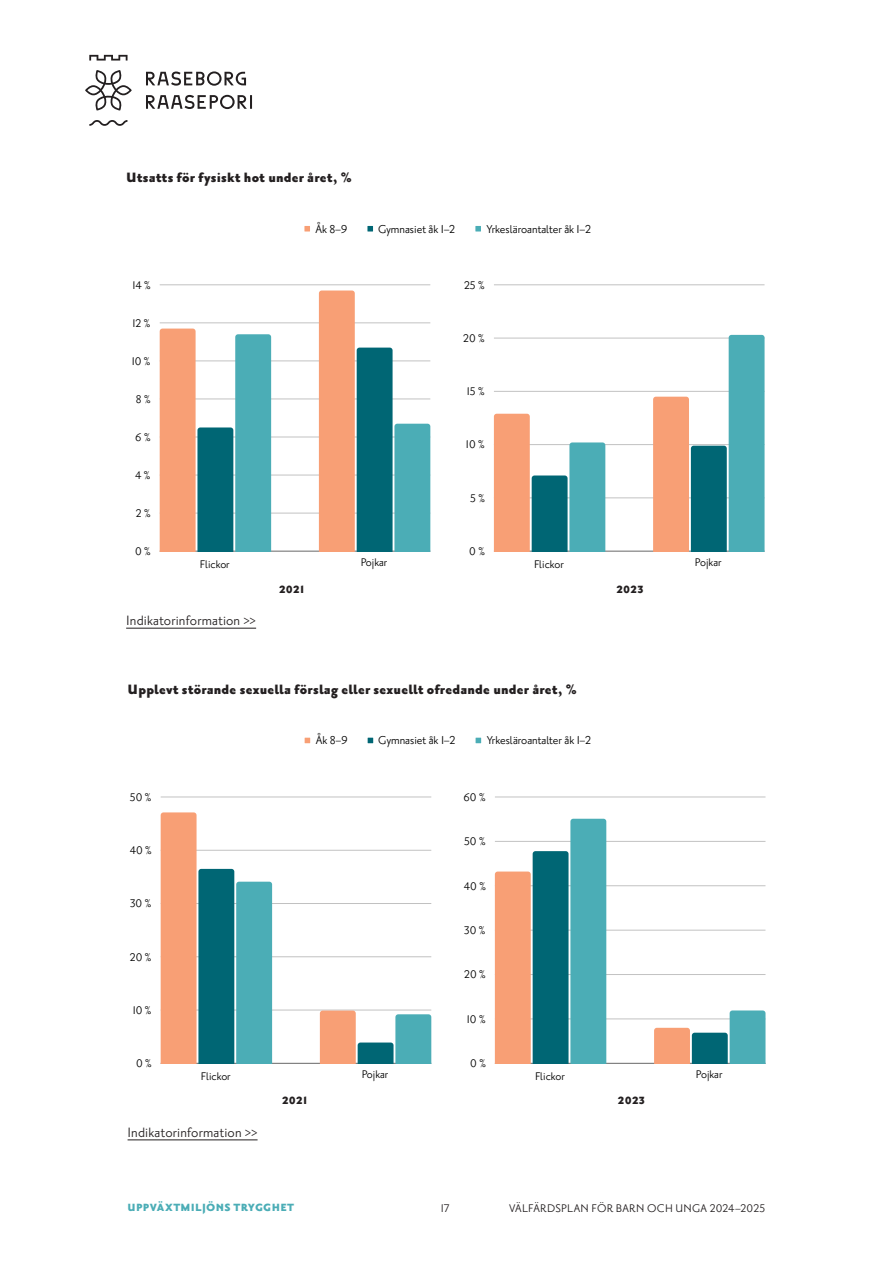
<style>
.page{position:relative;width:893px;height:1263px;background:#fff}
.page>*{position:absolute;margin:0;border:0;box-sizing:border-box;transform-origin:0 0}
.T_Boldad_text{font:900 16.5px "Priori Sans OT";letter-spacing:.015em;color:#231f20}
.T_Brödtext{font:16.5px "Priori Sans OT";letter-spacing:.01em;color:#231f20}
.t1{font:13.8px "Priori Sans OT";color:#000}
.t2{font:13.5px "Priori Sans OT";color:#000}
.t3{font:13.5px "Priori Sans OT";letter-spacing:.02em;color:#231f20}
.Styckesubrik{font:900 12.75px "Priori Sans OT";letter-spacing:.025em;color:#4badb6}
.Styckesubrik-2{font:900 12.75px "Priori Sans OT";letter-spacing:.025em;color:#231f20}
</style>
<div class="page">
<svg style="left:85px;top:55px;width:167px;height:71px"></svg>
<hr style="left:160px;top:513px;width:270px;height:1px;background:#000">
<hr style="left:160px;top:475px;width:270px;height:1px;background:#000">
<hr style="left:160px;top:437px;width:270px;height:1px;background:#000">
<hr style="left:160px;top:399px;width:270px;height:1px;background:#000">
<hr style="left:160px;top:361px;width:270px;height:1px;background:#000">
<hr style="left:160px;top:323px;width:270px;height:1px;background:#000">
<hr style="left:160px;top:285px;width:270px;height:1px;background:#000">
<hr style="left:160px;top:551px;width:270px;height:1px;background:#000">
<svg style="left:160px;top:329px;width:111px;height:222px"></svg>
<svg style="left:319px;top:290px;width:111px;height:261px"></svg>
<hr style="left:494px;top:498px;width:270px;height:1px;background:#000">
<hr style="left:494px;top:444px;width:270px;height:1px;background:#000">
<hr style="left:494px;top:391px;width:270px;height:1px;background:#000">
<hr style="left:494px;top:338px;width:270px;height:1px;background:#000">
<hr style="left:494px;top:285px;width:270px;height:1px;background:#000">
<hr style="left:494px;top:551px;width:270px;height:1px;background:#000">
<svg style="left:494px;top:414px;width:111px;height:137px"></svg>
<svg style="left:653px;top:335px;width:111px;height:216px"></svg>
<svg style="left:304px;top:226px;width:6px;height:5px"></svg>
<svg style="left:367px;top:226px;width:6px;height:5px"></svg>
<svg style="left:475px;top:226px;width:6px;height:5px"></svg>
<hr style="left:126px;top:628px;width:130px;height:1px;background:#231f20">
<hr style="left:161px;top:1010px;width:270px;height:1px;background:#000">
<hr style="left:161px;top:956px;width:270px;height:1px;background:#000">
<hr style="left:161px;top:903px;width:270px;height:1px;background:#000">
<hr style="left:161px;top:850px;width:270px;height:1px;background:#000">
<hr style="left:161px;top:797px;width:270px;height:1px;background:#000">
<hr style="left:161px;top:1063px;width:270px;height:1px;background:#000">
<svg style="left:161px;top:812px;width:111px;height:251px"></svg>
<svg style="left:320px;top:1010px;width:111px;height:53px"></svg>
<hr style="left:495px;top:1019px;width:270px;height:1px;background:#000">
<hr style="left:495px;top:974px;width:270px;height:1px;background:#000">
<hr style="left:495px;top:930px;width:270px;height:1px;background:#000">
<hr style="left:495px;top:885px;width:270px;height:1px;background:#000">
<hr style="left:495px;top:841px;width:270px;height:1px;background:#000">
<hr style="left:495px;top:797px;width:270px;height:1px;background:#000">
<hr style="left:495px;top:1063px;width:270px;height:1px;background:#000">
<svg style="left:495px;top:819px;width:111px;height:244px;background:#7ca19d"></svg>
<svg style="left:654px;top:1010px;width:111px;height:53px"></svg>
<hr style="left:128px;top:1139px;width:130px;height:1px;background:#231f20">
<svg style="left:305px;top:738px;width:5px;height:5px"></svg>
<svg style="left:368px;top:738px;width:5px;height:5px"></svg>
<svg style="left:476px;top:738px;width:5px;height:5px"></svg>
<p class="T_Boldad_text" style="left:126px;top:169px;width:227px">Utsatts för fysiskt hot under året, %</p>
<p class="t2" style="left:132px;top:278px;width:20px">14%</p>
<p class="t2" style="left:133px;top:316px;width:19px">12%</p>
<p class="t2" style="left:132px;top:354px;width:20px">10%</p>
<p class="t2" style="left:136px;top:392px;width:16px">8%</p>
<p class="t2" style="left:135px;top:430px;width:17px">6%</p>
<p class="t2" style="left:135px;top:468px;width:17px">4%</p>
<p class="t2" style="left:136px;top:506px;width:16px">2%</p>
<p class="t2" style="left:135px;top:544px;width:17px">0%</p>
<p class="t1" style="left:316px;top:222px;width:33px">Åk 8–9</p>
<p class="t1" style="left:378px;top:222px;width:79px">Gymnasiet åk 1–2</p>
<p class="t1" style="left:486px;top:222px;width:106px">Yrkesläroantalter åk 1–2</p>
<p class="t2" style="left:464px;top:278px;width:22px">25%</p>
<p class="t2" style="left:463px;top:331px;width:23px">20%</p>
<p class="t2" style="left:467px;top:384px;width:19px">15%</p>
<p class="t2" style="left:466px;top:438px;width:20px">10%</p>
<p class="t2" style="left:470px;top:491px;width:16px">5%</p>
<p class="t2" style="left:200px;top:557px;width:31px">Flickor</p>
<p class="t2" style="left:361px;top:555px;width:28px">Pojkar</p>
<p class="t2" style="left:469px;top:544px;width:17px">0%</p>
<p class="t2" style="left:534px;top:557px;width:31px">Flickor</p>
<p class="t2" style="left:695px;top:555px;width:28px">Pojkar</p>
<p class="Styckesubrik-2" style="left:279px;top:582px;width:27px">2021</p>
<p class="Styckesubrik-2" style="left:616px;top:582px;width:29px">2023</p>
<p class="T_Brödtext" style="left:126px;top:612px;width:131px">Indikatorinformation &gt;&gt;</p>
<p class="T_Boldad_text" style="left:128px;top:680px;width:451px">Upplevt störande sexuella förslag eller sexuellt ofredande under året, %</p>
<p class="t2" style="left:130px;top:790px;width:23px">50%</p>
<p class="t2" style="left:130px;top:843px;width:23px">40%</p>
<p class="t2" style="left:130px;top:896px;width:23px">30%</p>
<p class="t2" style="left:130px;top:950px;width:23px">20%</p>
<p class="t2" style="left:133px;top:1003px;width:20px">10%</p>
<p class="t2" style="left:136px;top:1056px;width:17px">0%</p>
<p class="t1" style="left:316px;top:733px;width:33px">Åk 8–9</p>
<p class="t1" style="left:378px;top:733px;width:79px">Gymnasiet åk 1–2</p>
<p class="t1" style="left:487px;top:733px;width:106px">Yrkesläroantalter åk 1–2</p>
<p class="t2" style="left:463px;top:790px;width:24px">60%</p>
<p class="t2" style="left:464px;top:834px;width:23px">50%</p>
<p class="t2" style="left:464px;top:879px;width:23px">40%</p>
<p class="t2" style="left:464px;top:923px;width:23px">30%</p>
<p class="t2" style="left:464px;top:967px;width:23px">20%</p>
<p class="t2" style="left:467px;top:1012px;width:20px">10%</p>
<p class="t2" style="left:201px;top:1069px;width:31px">Flickor</p>
<p class="t2" style="left:362px;top:1067px;width:28px">Pojkar</p>
<p class="t2" style="left:470px;top:1056px;width:17px">0%</p>
<p class="t2" style="left:535px;top:1069px;width:31px">Flickor</p>
<p class="t2" style="left:696px;top:1067px;width:28px">Pojkar</p>
<p class="Styckesubrik-2" style="left:282px;top:1094px;width:27px">2021</p>
<p class="Styckesubrik-2" style="left:618px;top:1094px;width:29px">2023</p>
<p class="T_Brödtext" style="left:128px;top:1123px;width:131px">Indikatorinformation &gt;&gt;</p>
<p class="Styckesubrik" style="left:128px;top:1201px;width:168px">UPPVÄXTMILJÖNS TRYGGHET</p>
<p class="t3" style="left:441px;top:1201px;width:10px">17</p>
<p class="t3" style="left:509px;top:1201px;width:258px">VÄLFÄRDSPLAN FÖR BARN OCH UNGA 2024–2025</p>
</div>
